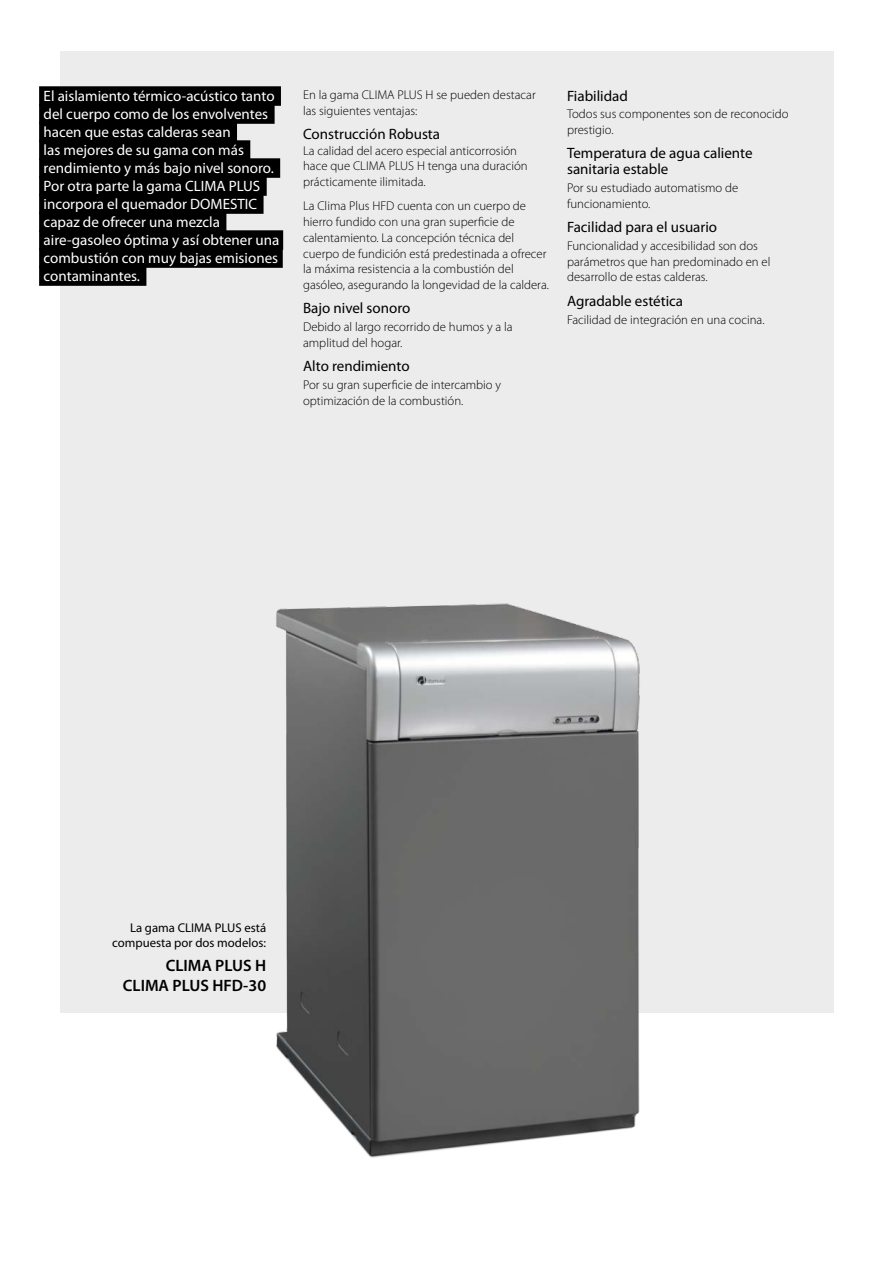
<style>
.page{position:relative;width:893px;height:1263px;background:#fff}
.page>*{position:absolute;margin:0;border:0;box-sizing:border-box;transform-origin:0 0}
.t1{font:600 16.5px/19.8px "Myriad Pro";color:#000;text-align:right}
.t2{font:15px/18px "Myriad Pro";color:#fff}
.t3{font:15px/15.8px "Myriad Pro";color:#000}
.t4{font:300 12.75px/15.8px "Myriad Pro";color:#000}
.t5{font:12.75px/15px "Myriad Pro";color:#000;text-align:right}
</style>
<div class="page">
<div style="left:60px;top:51px;width:773px;height:961px;background:#ececed"></div>
<div style="left:39px;top:86px;width:242px;height:20px;background:#000"></div>
<div style="left:39px;top:104px;width:236px;height:20px;background:#000"></div>
<div style="left:39px;top:122px;width:198px;height:20px;background:#000"></div>
<div style="left:39px;top:140px;width:211px;height:20px;background:#000"></div>
<div style="left:39px;top:158px;width:241px;height:20px;background:#000"></div>
<div style="left:39px;top:176px;width:228px;height:20px;background:#000"></div>
<div style="left:39px;top:194px;width:225px;height:20px;background:#000"></div>
<div style="left:39px;top:212px;width:187px;height:20px;background:#000"></div>
<div style="left:39px;top:230px;width:244px;height:20px;background:#000"></div>
<div style="left:39px;top:248px;width:244px;height:20px;background:#000"></div>
<div style="left:39px;top:266px;width:107px;height:20px;background:#000"></div>
<img style="left:220px;top:603px;width:501px;height:555px">
<p class="t2" style="left:44px;top:87px;width:237px">El aislamiento térmico-acústico tanto del cuerpo como de los envolventes hacen que estas calderas sean<br>las mejores de su gama con más rendimiento y más bajo nivel sonoro.<br>Por otra parte la gama CLIMA PLUS incorpora el quemador DOMESTIC capaz de ofrecer una mezcla aire-gasoleo óptima y así obtener una combustión con muy bajas emisiones contaminantes.</p>
<p class="t4" style="left:303px;top:87px;width:234px">En la gama CLIMA PLUS H se pueden destacar las siguientes ventajas:</p>
<p class="t3" style="left:303px;top:126px;width:139px">Construcción Robusta</p>
<p class="t4" style="left:303px;top:143px;width:226px">La calidad del acero especial anticorrosión hace que CLIMA PLUS H tenga una duración prácticamente ilimitada.</p>
<p class="t4" style="left:303px;top:198px;width:247px">La Clima Plus HFD cuenta con un cuerpo de hierro fundido con una gran superficie de calentamiento. La concepción técnica del cuerpo de fundición está predestinada a ofrecer la máxima resistencia a la combustión del gasóleo, asegurando la longevidad de la caldera.</p>
<p class="t3" style="left:303px;top:301px;width:109px">Bajo nivel sonoro</p>
<p class="t4" style="left:303px;top:319px;width:211px">Debido al largo recorrido de humos y a la amplitud del hogar.</p>
<p class="t3" style="left:303px;top:359px;width:108px">Alto rendimiento</p>
<p class="t4" style="left:303px;top:377px;width:200px">Por su gran superficie de intercambio y optimización de la combustión.</p>
<p class="t3" style="left:567px;top:88px;width:62px">Fiabilidad</p>
<p class="t4" style="left:567px;top:107px;width:223px">Todos sus componentes son de reconocido prestigio.</p>
<p class="t3" style="left:567px;top:146px;width:187px">Temperatura de agua caliente sanitaria estable</p>
<p class="t4" style="left:567px;top:180px;width:173px">Por su estudiado automatismo de funcionamiento.</p>
<p class="t3" style="left:567px;top:219px;width:152px">Facilidad para el usuario</p>
<p class="t4" style="left:567px;top:238px;width:205px">Funcionalidad y accesibilidad son dos parámetros que han predominado en el desarrollo de estas calderas.</p>
<p class="t3" style="left:567px;top:293px;width:118px">Agradable estética</p>
<p class="t4" style="left:567px;top:312px;width:199px">Facilidad de integración en una cocina.</p>
<p class="t5" style="left:112px;top:920px;width:156px">La gama CLIMA PLUS está compuesta por dos modelos:</p>
<p class="t1" style="left:123px;top:956px;width:145px">CLIMA PLUS H<br>CLIMA PLUS HFD-30</p>
</div>
